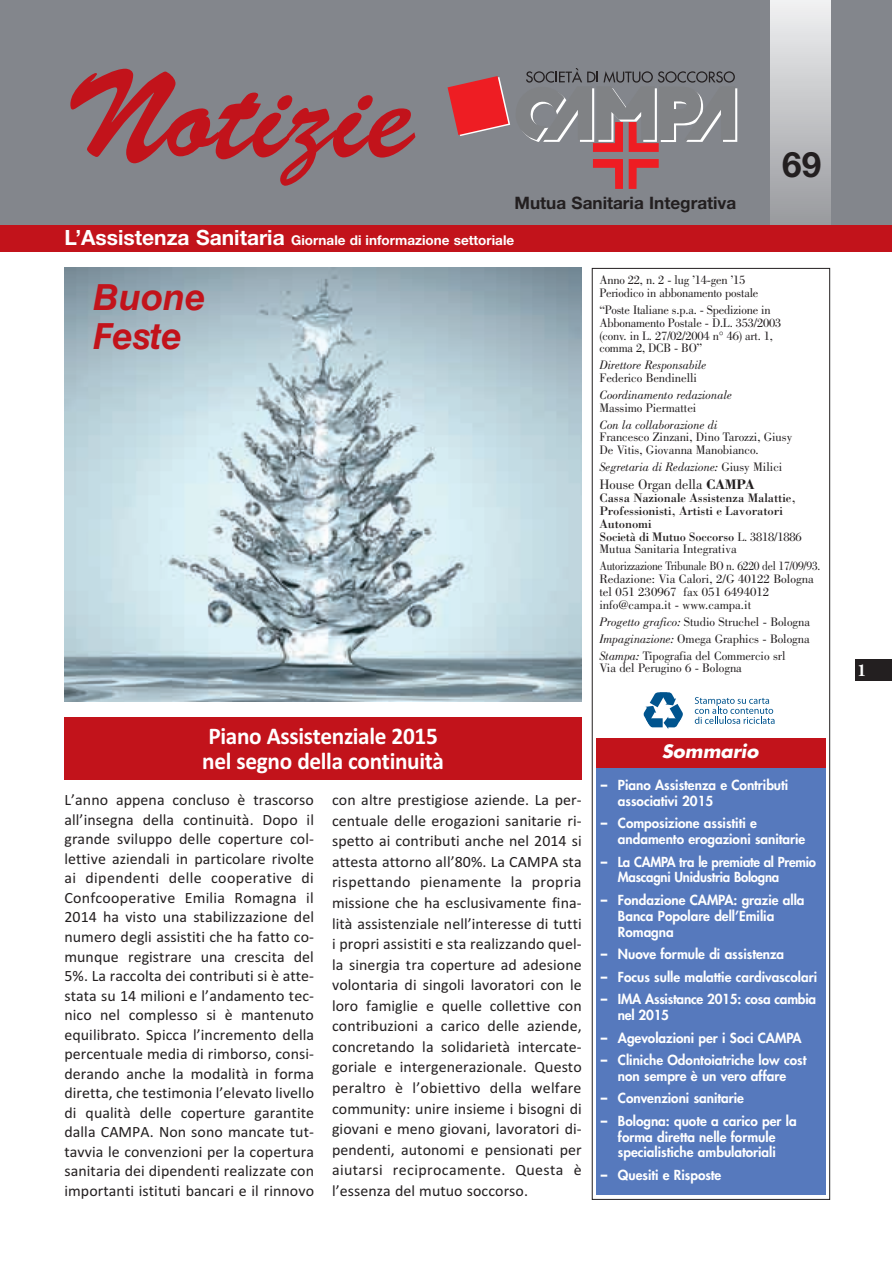
<style>
.page{position:relative;width:892px;height:1263px;background:#fff}
.page>*{position:absolute;margin:0;border:0;box-sizing:border-box;transform-origin:0 0}
.t1{font:124.5px "Brush Script Std";color:#c2131b}
.t2{font:italic 700 36px/39px "Helvetica LT Std";color:#c2131b}
.t3{font:700 35.1px "Helvetica Neue LT Std";color:#231f20}
.t4{font:24px/25.2px "Calibri Bold OTF";letter-spacing:-.015em;color:#fff}
.t5{font:italic 700 18px "Futura Std";color:#fff}
.t6{font:700 18px "Adobe Garamond Pro";color:#fff}
.t7{font:700 17.1px "Helvetica Neue LT Std";color:#231f20}
.t8{font:15.75px/19.5px "Calibri";letter-spacing:.005em;color:#231f20;text-align:justify}
.t9{font:14.25px "Bodoni Std";letter-spacing:-.005em;color:#231f20}
.t10{font:800 13.5px/15.8px "Futura Std";color:#fff}
.t11{font:700 13.5px "Helvetica Neue LT Std";color:#fff}
.t12{font:12.75px/12.8px "Bodoni Std";letter-spacing:-.005em;color:#231f20}
.t13{font:12.75px/12.8px "Bodoni Std";letter-spacing:-.005em;color:#231f20}
.t14{font:12.75px/12.8px "Bodoni Std";letter-spacing:-.005em;color:#231f20;scale:.9 1}
.t15{font:italic 12.75px "Bodoni Std";letter-spacing:-.005em;color:#231f20}
.s1{font-size:21px}
.s2{font-style:normal}
.s3{font-weight:700}
.s4{font-style:inherit}
.s5{font-style:italic}
</style>
<div class="page">
<img style="left:64px;top:267px;width:518px;height:434px">
<div style="left:596px;top:738px;width:230px;height:457px;background:#5679bd"></div>
<div style="left:855px;top:660px;width:37px;height:21px;background:#231f20"></div>
<div style="left:1px;top:0;width:891px;height:247px;background:#83868c"></div>
<svg style="left:593px;top:159px;width:65px;height:30px"></svg>
<svg style="left:447px;top:68px;width:290px;height:84px"></svg>
<div style="left:770px;top:0;width:60px;height:237px;background:linear-gradient(to bottom,#f0f1f2,#949599)"></div>
<div style="left:1px;top:225px;width:891px;height:26px;background:#c2131b"></div>
<div style="left:596px;top:738px;width:230px;height:30px;background:#c2131b"></div>
<div style="left:592px;top:268px;width:238px;height:932px;border:1px solid #231f20"></div>
<svg style="left:643px;top:692px;width:40px;height:37px"></svg>
<svg style="left:695px;top:697px;width:79px;height:27px"></svg>
<div style="left:64px;top:717px;width:518px;height:63px;background:#c2131b"></div>
<h1 class="t1" style="left:64px;top:40px;width:351px">Notizie</h1>
<p class="t7" style="left:514px;top:197px;width:223px">Mutua Sanitaria Integrativa</p>
<p class="t11" style="left:64px;top:235px;width:451px"><span class="s1">L’Assistenza Sanitaria</span> Giornale di informazione settoriale</p>
<h3 class="t3" style="left:782px;top:152px;width:41px">69</h3>
<h2 class="t2" style="left:93px;top:278px;width:113px">Buone<br>Feste</h2>
<p class="t12" style="left:599px;top:275px;width:160px">Anno 22, n. 2 - lug ’14-gen ’15<br>Periodico in abbonamento postale</p>
<p class="t12" style="left:599px;top:305px;width:183px">“Poste Italiane s.p.a. - Spedizione in<br>Abbo namento Postale - D.L. 353/2003 (conv. in L. 27/02/2004 n° 46) art. 1, comma 2, DCB - BO”</p>
<p class="t15" style="left:599px;top:361px;width:109px">Direttore Responsabile</p>
<p class="t12" style="left:599px;top:373px;width:99px">Federico Bendinelli</p>
<p class="t15" style="left:599px;top:390px;width:134px">Coordinamento redazionale</p>
<p class="t12" style="left:599px;top:402px;width:99px">Massimo Piermattei</p>
<p class="t15" style="left:599px;top:420px;width:120px">Con la collaborazione di</p>
<p class="t12" style="left:599px;top:432px;width:194px">Francesco Zinzani, Dino Tarozzi, Giusy<br>De Vitis, Giovanna Manobianco.</p>
<p class="t15" style="left:599px;top:462px;width:184px">Segretaria di Redazione: <span class="s2">Giusy Milici</span></p>
<p class="t9" style="left:599px;top:479px;width:157px">House Organ della <span class="s3">CAMPA</span></p>
<p class="t13" style="left:599px;top:491px;width:204px">Cassa Nazionale Assistenza Malattie,<br>Professionisti, Artisti e Lavoratori<br>Autonomi<br>Società di Mutuo Soccorso <span class="s4">L. 3818/1886<br>Mutua Sanitaria Integrativa</span></p>
<p class="t14" style="left:599px;top:561px;width:247px">Autorizzazione Tribunale BO n. 6220 del 17/09/93.<br>Redazione: Via Calori, 2/G 40122 Bologna tel 051 230967 fax 051 6494012 info@campa.it - www.campa.it</p>
<p class="t12" style="left:599px;top:614px;width:212px;line-height:17px;text-align:justify"><span class="s5">Progetto grafico:</span> Studio Struchel - Bologna <span class="s5">Impaginazione:</span> Omega Graphics - Bologna <span class="s5">Stampa:</span> Tipografia del Commercio srl</p>
<p class="t12" style="left:599px;top:663px;width:144px">Via del Perugino 6 - Bologna</p>
<h3 class="t4" style="left:202px;top:725px;width:243px">Piano Assistenziale 2015 nel segno della continuità</h3>
<p class="t8" style="left:64px;top:792px;width:251px">L’anno appena concluso è trascorso al l’in segna della continuità. Dopo il grande sviluppo delle coperture col&shy;lettive aziendali in particolare rivolte ai dipendenti delle cooperative di Confcoo perative Emilia Romagna il 2014 ha visto una stabilizzazione del numero degli assistiti che ha fatto co - munque registrare una crescita del 5%. La raccolta dei contributi si è atte&shy;stata su 14 milioni e l’andamento tec&shy;nico nel complesso si è mantenuto equilibrato. Spicca l’incremento della percentuale media di rimborso, consi&shy;derando anche la modalità in forma diretta, che testimonia l’elevato livello di qualità delle coperture garantite dalla CAMPA. Non sono mancate tut&shy;tavvia le convenzioni per la copertura sanitaria dei dipendenti realizzate con importanti istituti bancari e il rinnovo</p>
<p class="t8" style="left:332px;top:791px;width:251px;line-height:20.5px">con altre prestigiose aziende. La per&shy;centuale delle erogazioni sanitarie ri - spetto ai contributi anche nel 2014 si attesta attorno all’80%. La CAMPA sta rispettando pienamente la propria mis sione che ha esclusivamente fina&shy;lità assistenziale nell’interesse di tutti i propri assistiti e sta realizzando quel&shy;la sinergia tra coperture ad adesione volontaria di singoli lavoratori con le loro famiglie e quelle collettive con contribuzioni a carico delle aziende, concretando la solidarietà intercate&shy;goriale e intergenerazionale. Questo peraltro è l’obiet tivo della welfare community: unire insieme i bisogni di giovani e meno giovani, lavoratori di - pendenti, autonomi e pensionati per aiutarsi reciprocamente. Questa è l’es senza del mutuo soccorso.</p>
<p class="t5" style="left:662px;top:741px;width:98px">Sommario</p>
<p class="t10" style="left:618px;top:778px;width:172px;text-indent:-17px"><span class="s3">–</span> Piano Assistenza e Contributi associativi 2015</p>
<p class="t10" style="left:618px;top:817px;width:189px;text-indent:-17px"><span class="s3">–</span> Composizione assistiti e andamento erogazioni sanitarie</p>
<p class="t10" style="left:618px;top:855px;width:200px;text-indent:-17px"><span class="s3">–</span> La CAMPA tra le premiate al Premio<br>Mascagni Unidustria Bologna</p>
<p class="t10" style="left:618px;top:893px;width:188px;text-indent:-17px"><span class="s3">–</span> Fondazione CAMPA: grazie alla<br>Banca Popolare dell’Emilia<br>Romagna</p>
<p class="t10" style="left:601px;top:947px;width:185px"><span class="s3">–</span> Nuove formule di assistenza</p>
<p class="t10" style="left:601px;top:970px;width:218px"><span class="s3">–</span> Focus sulle malattie cardivascolari</p>
<p class="t10" style="left:618px;top:992px;width:200px;text-indent:-17px"><span class="s3">–</span> IMA Assistance 2015: cosa cambia nel 2015</p>
<p class="t10" style="left:601px;top:1031px;width:202px"><span class="s3">–</span> Agevolazioni per i Soci CAMPA</p>
<p class="t10" style="left:601px;top:1053px;width:207px;text-align:center"><span class="s3">–</span> Cliniche Odontoiatriche low cost non sempre è un vero affare</p>
<p class="t10" style="left:601px;top:1091px;width:145px"><span class="s3">–</span> Convenzioni sanitarie</p>
<p class="t10" style="left:601px;top:1114px;width:197px;text-align:center"><span class="s3">–</span> Bologna: quote a carico per la forma diretta nelle formule specialistiche ambulatoriali</p>
<p class="t10" style="left:601px;top:1168px;width:122px"><span class="s3">–</span> Quesiti e Risposte</p>
<p class="t6" style="left:857px;top:659px;width:11px">1</p>
</div>
